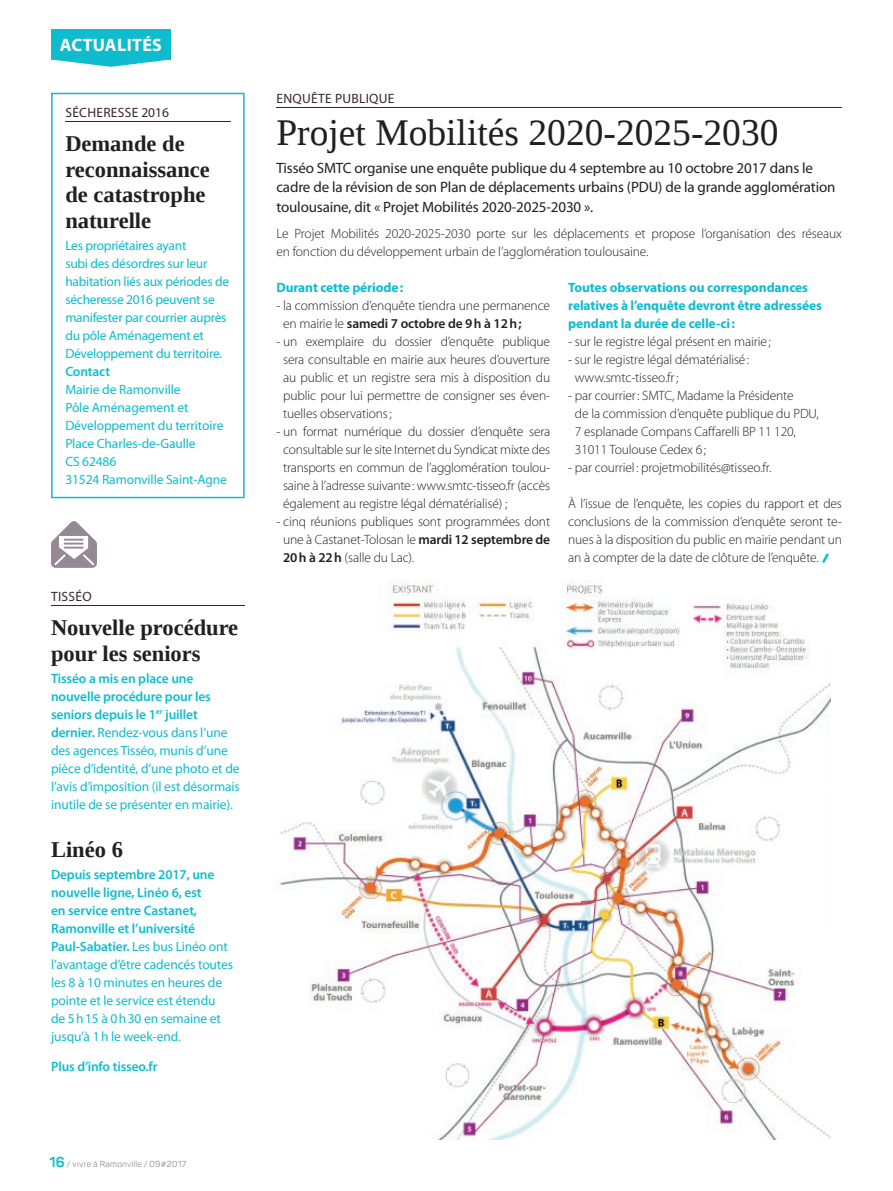
<style>
.page{position:relative;width:893px;height:1191px;background:#fff}
.page>*{position:absolute;margin:0;border:0;box-sizing:border-box;transform-origin:0 0}
.t1{font:37.5px "Liberation Serif";color:#231f20}
.t2{font:700 22.5px/25.5px "Liberation Serif";color:#231f20}
.t3{font:700 18px "Myriad Pro";letter-spacing:.02em;color:#fff}
.t4{font:15px/19.5px "Myriad Pro";letter-spacing:-.01em;color:#231f20}
.t5{font:300 13.5px/18px "Myriad Pro";letter-spacing:-.01em;color:#231f20}
.t6{font:13.5px/18px "Myriad Pro";letter-spacing:-.01em;color:#0fbcce}
.t7{font:700 13.5px/18px "Myriad Pro";letter-spacing:-.01em;color:#0fbcce}
.t8{font:13.5px "Myriad Pro";letter-spacing:.02em;color:#372533}
.t9{font:600 13.5px "Myriad Pro";letter-spacing:-.01em;color:#0fbcce}
.t10{font:8.55px "Panton";letter-spacing:.03em;color:#948995}
.s1{font-weight:600}
.s2{font-weight:700;font-size:14.25px;color:#0fbcce}
.s3{font-weight:900;font-size:12px;color:#0fbcce}
</style>
<div class="page">
<div style="left:51px;top:29px;width:120px;height:30px;background:#0fbcce"></div>
<svg style="left:51px;top:59px;width:120px;height:8px"></svg>
<hr style="left:276px;top:107px;width:566px;height:1px;background:#372533">
<hr style="left:51px;top:605px;width:194px;height:1px;background:#372533">
<svg style="left:51px;top:521px;width:46px;height:47px"></svg>
<svg style="left:51px;top:93px;width:194px;height:405px"></svg>
<img style="left:280px;top:581px;width:551px;height:559px">
<h3 class="t3" style="left:60px;top:35px;width:104px">ACTUALITÉS</h3>
<p class="t8" style="left:65px;top:105px;width:105px">SÉCHERESSE 2016</p>
<h2 class="t2" style="left:65px;top:130px;width:146px">Demande de reconnaissance de catastrophe naturelle</h2>
<p class="t6" style="left:65px;top:237px;width:165px">Les propriétaires ayant<br>subi des désordres sur leur habitation liés aux périodes de sécheresse 2016 peuvent se manifester par courrier auprès du pôle Aménagement et<br>Développement du territoire.</p>
<p class="t9" style="left:65px;top:364px;width:46px">Contact</p>
<p class="t6" style="left:65px;top:381px;width:163px">Mairie de Ramonville<br>Pôle Aménagement et<br>Développement du territoire<br>Place Charles-de-Gaulle<br>CS 62486<br>31524 Ramonville Saint-Agne</p>
<p class="t8" style="left:51px;top:589px;width:42px">TISSÉO</p>
<h2 class="t2" style="left:51px;top:614px;width:189px">Nouvelle procédure pour les seniors</h2>
<p class="t6" style="left:51px;top:669px;width:190px"><span class="s1">Tisséo a mis en place une nouvelle procédure pour les seniors depuis le 1</span><sup>er</sup> <span class="s1">juillet dernier.</span> Rendez-vous dans l’une des agences Tisséo, munis d’une pièce d’identité, d’une photo et de l’avis d’imposition (il est désormais inutile de se présenter en mairie).</p>
<h2 class="t2" style="left:51px;top:836px;width:73px">Linéo 6</h2>
<p class="t6" style="left:51px;top:865px;width:184px"><span class="s1">Depuis septembre 2017, une nouvelle ligne, Linéo 6, est<br>en service entre Castanet,<br>Ramonville et l’université<br>Paul-Sabatier.</span> Les bus Linéo ont l’avantage d’être cadencés toutes les 8 à 10 minutes en heures de pointe et le service est étendu de 5 h 15 à 0 h 30 en semaine et jusqu’à 1 h le week-end.</p>
<p class="t9" style="left:51px;top:1059px;width:108px">Plus d’info tisseo.fr</p>
<p class="t10" style="left:50px;top:1158px;width:138px"><span class="s2">16</span> / vivre à Ramonville / 09#2017</p>
<p class="t8" style="left:277px;top:91px;width:119px">ENQUÊTE PUBLIQUE</p>
<h1 class="t1" style="left:276px;top:108px;width:504px">Projet Mobilités 2020-2025-2030</h1>
<p class="t4" style="left:276px;top:158px;width:561px">Tisséo SMTC organise une enquête publique du 4 septembre au 10 octobre 2017 dans le cadre de la révision de son Plan de déplacements urbains (PDU) de la grande agglomération toulousaine, dit « Projet Mobilités 2020-2025-2030 ».</p>
<p class="t5" style="left:276px;top:225px;width:567px">Le Projet Mobilités 2020-2025-2030 porte sur les déplacements et propose l’organisation des réseaux en fonction du développement urbain de l’agglomération toulousaine.</p>
<p class="t7" style="left:276px;top:279px;width:129px">Durant cette période :</p>
<p class="t5" style="left:283px;top:297px;width:269px;text-indent:-7px">- la commission d’enquête tiendra une permanence en mairie le <span class="s1">samedi 7 octobre de 9 h à 12 h ;</span></p>
<p class="t5" style="left:283px;top:333px;width:269px;text-align:justify;text-indent:-7px">- un exemplaire du dossier d’enquête publique sera consultable en mairie aux heures d’ouverture au public et un registre sera mis à disposition du public pour lui permettre de consigner ses éven&shy;tuelles observations ;</p>
<p class="t5" style="left:283px;top:423px;width:269px;text-align:justify;text-indent:-7px">- un format numérique du dossier d’enquête sera consultable sur le site Internet du Syndicat mixte des transports en commun de l’agglomération toulou&shy;saine à l’adresse suivante : www.smtc-tisseo.fr (accès également au registre légal dématérialisé) ;</p>
<p class="t5" style="left:283px;top:513px;width:269px;text-align:justify;text-indent:-7px">- cinq réunions publiques sont programmées dont une à Castanet-Tolosan le <span class="s1">mardi 12 septembre de 20 h à 22 h</span> (salle du Lac).</p>
<p class="t7" style="left:568px;top:279px;width:255px">Toutes observations ou correspondances relatives à l’enquête devront être adressées pendant la durée de celle-ci :</p>
<p class="t5" style="left:568px;top:333px;width:204px">- sur le registre légal présent en mairie ;</p>
<p class="t5" style="left:575px;top:351px;width:176px;text-indent:-7px">- sur le registre légal dématérialisé : www.smtc-tisseo.fr ;</p>
<p class="t5" style="left:575px;top:387px;width:245px;text-indent:-7px">- par courrier : SMTC, Madame la Présidente<br>de la commission d’enquête publique du PDU, 7 esplanade Compans Caffarelli BP 11 120, 31011 Toulouse Cedex 6 ;</p>
<p class="t5" style="left:568px;top:459px;width:205px">- par courriel : projetmobilités@tisseo.fr.</p>
<p class="t5" style="left:568px;top:495px;width:275px;text-align:justify">À l’issue de l’enquête, les copies du rapport et des conclusions de la commission d’enquête seront te&shy;nues à la disposition du public en mairie pendant un an à compter de la date de clôture de l’enquête. <span class="s3">/</span></p>
</div>
